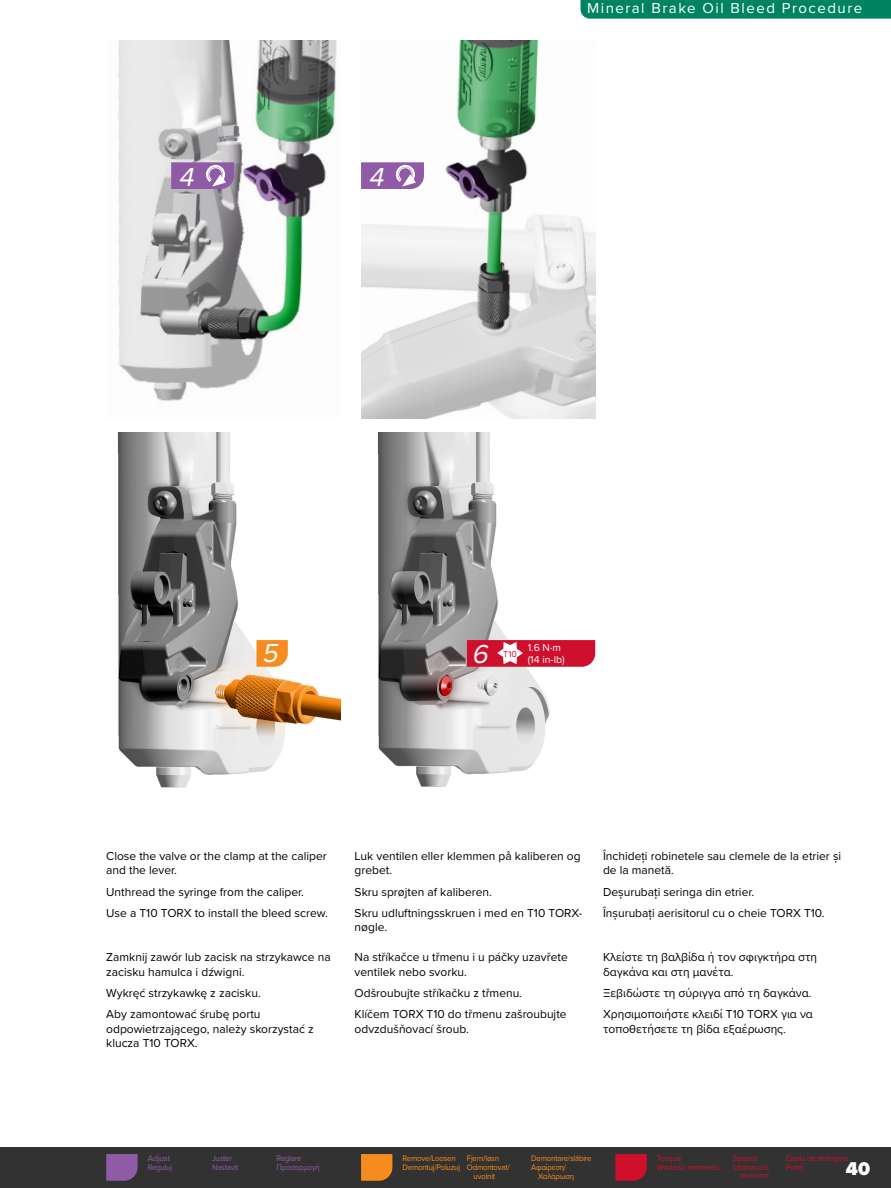
<style>
.page{position:relative;width:891px;height:1188px;background:#fff}
.page>*{position:absolute;margin:0;border:0;box-sizing:border-box;transform-origin:0 0}
.User_Manual_Number_F{font:italic 27px "Proxima Nova";color:#fff}
.t1{font:900 19.2px "Proxima Nova";color:#fff}
.t2{font:15px "Proxima Nova";letter-spacing:.1em;color:#fff}
.User_Manual_Text_-_N{font:12px/14.4px "Proxima Nova";color:#000}
.User_Manual_Number_F-2{font:10.5px "Proxima Nova";color:#fff}
.User_Manual_Number_F-3{font:9px "Proxima Nova";color:#cf102d}
.Legend_Flag_Text{font:8.25px/8.2px "Proxima Nova";letter-spacing:-.025em;color:#f68c1f;scale:.95 1}
.Legend_Flag_Text-2{font:8.25px "Proxima Nova";letter-spacing:-.02em;color:#905ba6;scale:.94 1}
.Legend_Flag_Text-3{font:8.25px/7.5px "Proxima Nova";letter-spacing:-.01em;color:#cf102d;text-align:right}
.Legend_Flag_Text-4{font:8.25px "Proxima Nova";letter-spacing:-.01em;color:#cf102d;scale:.94 1}
.Legend_Flag_Text-5{font:8.25px "Proxima Nova";letter-spacing:-.02em;color:#905ba6}
</style>
<div class="page">
<div style="left:580px;top:0;width:311px;height:19px;background:#008361"></div>
<div style="left:0;top:1148px;width:891px;height:40px;background:#323232"></div>
<img style="left:117px;top:432px;width:224px;height:356px">
<img style="left:377px;top:432px;width:219px;height:355px">
<svg style="left:256px;top:640px;width:32px;height:27px"></svg>
<svg style="left:467px;top:640px;width:128px;height:27px;background:#d42a44"></svg>
<img style="left:118px;top:40px;width:219px;height:361px">
<img style="left:361px;top:40px;width:235px;height:378px">
<svg style="left:171px;top:162px;width:63px;height:27px;background:#9c6faf"></svg>
<svg style="left:361px;top:162px;width:63px;height:27px;background:#9f71b2"></svg>
<svg style="left:361px;top:1154px;width:31px;height:27px"></svg>
<svg style="left:106px;top:1154px;width:32px;height:27px"></svg>
<svg style="left:615px;top:1154px;width:32px;height:27px"></svg>
<p class="User_Manual_Number_F" style="left:178px;top:157px;width:25px">4</p>
<p class="User_Manual_Number_F" style="left:368px;top:157px;width:25px">4</p>
<p class="t2" style="left:587px;top:-3px;width:277px">Mineral Brake Oil Bleed Procedure</p>
<p class="User_Manual_Number_F" style="left:261px;top:633px;width:25px">5</p>
<p class="User_Manual_Number_F" style="left:471px;top:634px;width:26px">6</p>
<p class="User_Manual_Number_F-3" style="left:503px;top:647px;width:15px">T10</p>
<p class="User_Manual_Number_F-2" style="left:528px;top:639px;width:35px">1.6 N·m</p>
<p class="User_Manual_Number_F-2" style="left:528px;top:651px;width:39px">(14 in-lb)</p>
<p class="User_Manual_Text_-_N" style="left:106px;top:848px;width:222px">Close the valve or the clamp at the caliper and the lever.</p>
<p class="User_Manual_Text_-_N" style="left:106px;top:884px;width:199px">Unthread the syringe from the caliper.</p>
<p class="User_Manual_Text_-_N" style="left:106px;top:905px;width:223px">Use a T10 TORX to install the bleed screw.</p>
<p class="User_Manual_Text_-_N" style="left:106px;top:950px;width:226px">Zamknij zawór lub zacisk na strzykawce na zacisku hamulca i dźwigni.</p>
<p class="User_Manual_Text_-_N" style="left:106px;top:985px;width:156px">Wykręć strzykawkę z zacisku.</p>
<p class="User_Manual_Text_-_N" style="left:106px;top:1006px;width:209px">Aby zamontować śrubę portu odpowietrzającego, należy skorzystać z klucza T10 TORX.</p>
<p class="User_Manual_Text_-_N" style="left:355px;top:848px;width:227px">Luk ventilen eller klemmen på kaliberen og grebet.</p>
<p class="User_Manual_Text_-_N" style="left:355px;top:884px;width:139px">Skru sprøjten af kaliberen.</p>
<p class="User_Manual_Text_-_N" style="left:355px;top:905px;width:229px">Skru udluftningsskruen i med en T10 TORX&shy;nøgle.</p>
<p class="User_Manual_Text_-_N" style="left:355px;top:950px;width:215px">Na stříkačce u třmenu i u páčky uzavřete ventilek nebo svorku.</p>
<p class="User_Manual_Text_-_N" style="left:355px;top:985px;width:169px">Odšroubujte stříkačku z třmenu.</p>
<p class="User_Manual_Text_-_N" style="left:355px;top:1006px;width:213px">Klíčem TORX T10 do třmenu zašroubujte odvzdušňovací šroub.</p>
<p class="User_Manual_Text_-_N" style="left:603px;top:848px;width:240px">Închideți robinetele sau clemele de la etrier și de la manetă.</p>
<p class="User_Manual_Text_-_N" style="left:603px;top:884px;width:153px">Deșurubați seringa din etrier.</p>
<p class="User_Manual_Text_-_N" style="left:603px;top:905px;width:223px">Înșurubați aerisitorul cu o cheie TORX T10.</p>
<p class="User_Manual_Text_-_N" style="left:603px;top:950px;width:216px">Κλείστε τη βαλβίδα ή τον σφιγκτήρα στη δαγκάνα και στη μανέτα.</p>
<p class="User_Manual_Text_-_N" style="left:603px;top:985px;width:210px">Ξεβιδώστε τη σύριγγα από τη δαγκάνα.</p>
<p class="User_Manual_Text_-_N" style="left:603px;top:1006px;width:211px">Χρησιμοποιήστε κλειδί T10 TORX για να τοποθετήσετε τη βίδα εξαέρωσης.</p>
<p class="Legend_Flag_Text-5" style="left:148px;top:1152px;width:24px">Adjust</p>
<p class="Legend_Flag_Text-2" style="left:212px;top:1152px;width:23px">Juster</p>
<p class="Legend_Flag_Text-2" style="left:276px;top:1152px;width:28px">Reglare</p>
<p class="Legend_Flag_Text-2" style="left:148px;top:1161px;width:27px">Reguluj</p>
<p class="Legend_Flag_Text-2" style="left:212px;top:1161px;width:29px">Nastavit</p>
<p class="Legend_Flag_Text-2" style="left:276px;top:1161px;width:48px">Προσαρμογή</p>
<p class="Legend_Flag_Text" style="left:403px;top:1153px;width:57px">Remove/Loosen</p>
<p class="Legend_Flag_Text" style="left:467px;top:1153px;width:35px">Fjern/løsn</p>
<p class="Legend_Flag_Text" style="left:531px;top:1153px;width:65px">Demontare/slăbire</p>
<p class="Legend_Flag_Text" style="left:403px;top:1163px;width:62px">Demontuj/Poluzuj</p>
<p class="Legend_Flag_Text" style="left:474px;top:1163px;width:40px;text-indent:-7px">Odmontovat/ uvolnit</p>
<p class="Legend_Flag_Text" style="left:538px;top:1163px;width:40px;text-indent:-7px">Αφαίρεση/<br>Χαλάρωση</p>
<p class="Legend_Flag_Text-3" style="left:657px;top:1154px;width:26px">Torque</p>
<p class="Legend_Flag_Text-4" style="left:733px;top:1152px;width:27px">Spænd</p>
<p class="Legend_Flag_Text-4" style="left:786px;top:1152px;width:68px">Cuplu de strângere</p>
<p class="Legend_Flag_Text-3" style="left:657px;top:1163px;width:66px">Wartość momentu</p>
<p class="Legend_Flag_Text-3" style="left:733px;top:1163px;width:38px">Utahovací moment</p>
<p class="Legend_Flag_Text-4" style="left:786px;top:1161px;width:20px">Ροπή</p>
<h2 class="t1" style="left:846px;top:1154px;width:26px">40</h2>
</div>
